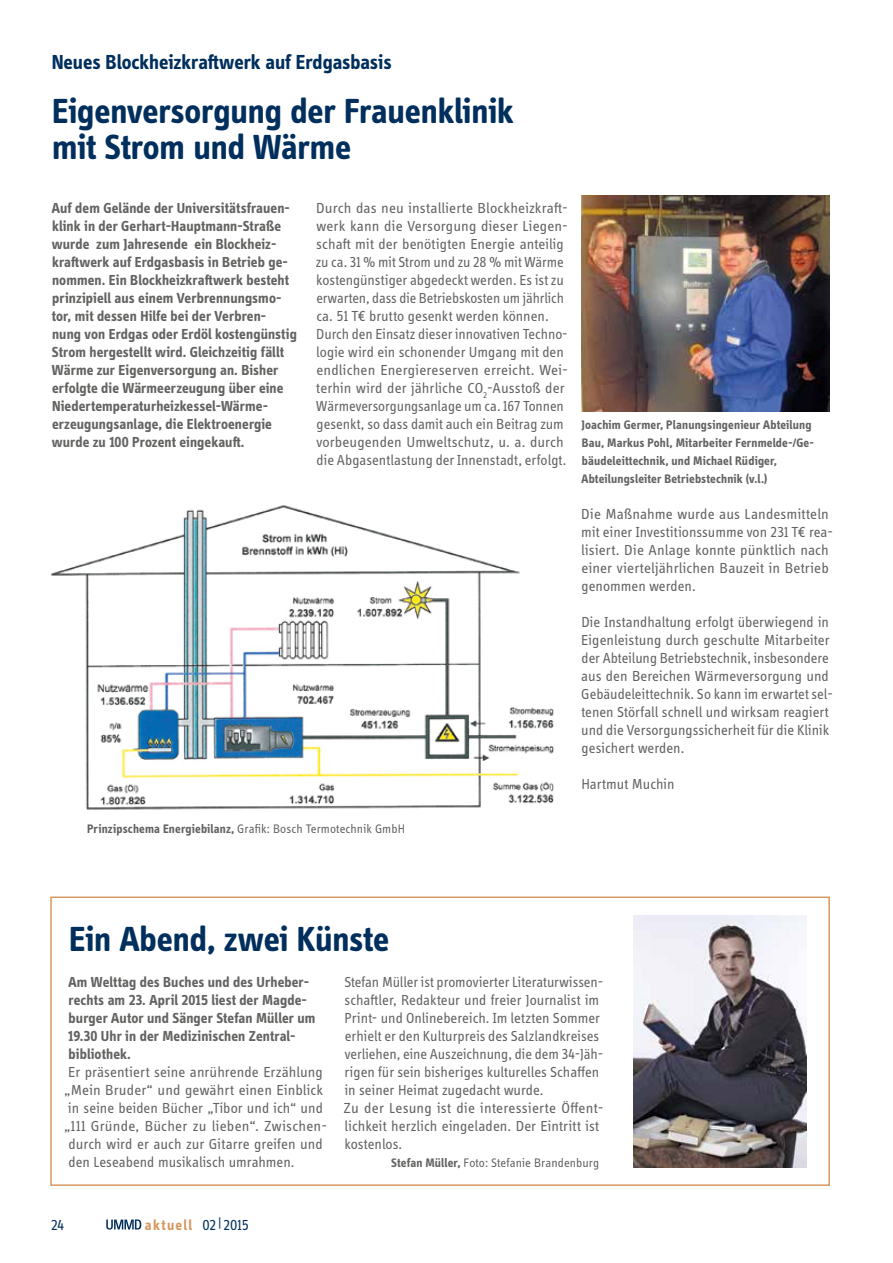
<style>
.page{position:relative;width:893px;height:1263px;background:#fff}
.page>*{position:absolute;margin:0;border:0;box-sizing:border-box;transform-origin:0 0}
.t1{font:700 36px/36px "Info Display OT";letter-spacing:-.005em;color:#002f5d}
.t2{font:700 21px "Info Display OT";color:#002f5d}
.t3{font:15px/18px "Info Display OT";color:#636362}
.t4{font:700 15px/18px "Info Display OT";letter-spacing:.005em;color:#636362}
.t5{font:700 15px "Info Display OT";letter-spacing:.09em;color:#d79863}
.t6{font:15px "Info Display OT";color:#002f5d}
.t7{font:700 12.75px/18px "Info Display OT";letter-spacing:.015em;color:#636362}
.t8{font:12.75px "Info Display OT";letter-spacing:.005em;color:#636362}
.s1{font-weight:700}
.s2{font-weight:400;color:#002f5d}
</style>
<div class="page">
<div style="left:50px;top:896px;width:780px;height:290px;border:2px solid #d79863"></div>
<img style="left:51px;top:505px;width:503px;height:305px">
<img style="left:581px;top:195px;width:248px;height:216px">
<img style="left:634px;top:915px;width:172px;height:252px">
<svg style="left:106px;top:1219px;width:35px;height:10px"></svg>
<h2 class="t2" style="left:52px;top:49px;width:341px">Neues Blockheizkraftwerk auf Erdgasbasis</h2>
<h1 class="t1" style="left:52px;top:93px;width:463px">Eigenversorgung der Frauenklinik mit Strom und Wärme</h1>
<p class="t4" style="left:52px;top:199px;width:246px">Auf dem Gelände der Universitätsfrauen&shy;klink in der Gerhart-Hauptmann-Straße wurde zum Jahresende ein Blockheiz&shy;kraftwerk auf Erdgasbasis in Betrieb ge&shy;nommen. Ein Blockheizkraftwerk besteht prinzipiell aus einem Verbrennungsmo&shy;tor, mit dessen Hilfe bei der Verbren&shy;nung von Erdgas oder Erdöl kostengünstig Strom hergestellt wird. Gleichzeitig fällt Wärme zur Eigenversorgung an. Bisher erfolgte die Wärmeerzeugung über eine Niedertemperaturheizkessel-Wärme&shy;erzeugungsanlage, die Elektroenergie wurde zu 100 Prozent eingekauft.</p>
<p class="t3" style="left:316px;top:199px;width:253px">Durch das neu installierte Blockheizkraft&shy;werk kann die Versorgung dieser Liegen&shy;schaft mit der benötigten Energie anteilig zu ca. 31 % mit Strom und zu 28 % mit Wärme kostengünstiger abgedeckt werden. Es ist zu erwarten, dass die Betriebskosten um jährlich ca. 51 T€ brutto gesenkt werden können.<br>Durch den Einsatz dieser innovativen Techno&shy;logie wird ein schonender Umgang mit den endlichen Energiereserven erreicht. Wei&shy;terhin wird der jährliche CO<sub>2</sub>-Ausstoß der Wärmeversorgungsanlage um ca. 167 Tonnen gesenkt, so dass damit auch ein Beitrag zum vorbeugenden Umweltschutz, u. a. durch die Abgasentlastung der Innenstadt, erfolgt.</p>
<p class="t8" style="left:87px;top:821px;width:319px"><span class="s1">Prinzipschema Energiebilanz,</span> Grafik: Bosch Termotechnik GmbH</p>
<p class="t7" style="left:581px;top:416px;width:234px">Joachim Germer, Planungsingenieur Abteilung Bau, Markus Pohl, Mitarbeiter Fernmelde-/Ge&shy;bäudeleittechnik, und Michael Rüdiger, Abteilungsleiter Betriebstechnik (v.l.)</p>
<p class="t3" style="left:581px;top:505px;width:253px">Die Maßnahme wurde aus Landesmitteln mit einer Investitionssumme von 231 T€ rea&shy;lisiert. Die Anlage konnte pünktlich nach einer vierteljährlichen Bauzeit in Betrieb genommen werden.</p>
<p class="t3" style="left:581px;top:613px;width:253px">Die Instandhaltung erfolgt überwiegend in Eigenleistung durch geschulte Mitarbeiter der Abteilung Betriebstechnik, insbesondere aus den Bereichen Wärmeversorgung und Gebäudeleittechnik. So kann im erwartet sel&shy;tenen Störfall schnell und wirksam reagiert und die Versorgungssicherheit für die Klinik gesichert werden.</p>
<p class="t3" style="left:581px;top:775px;width:95px">Hartmut Muchin</p>
<h1 class="t1" style="left:69px;top:921px;width:322px">Ein Abend, zwei Künste</h1>
<p class="t4" style="left:68px;top:973px;width:249px">Am Welttag des Buches und des Urheber&shy;rechts am 23. April 2015 liest der Magde&shy;burger Autor und Sänger Stefan Müller um 19.30 Uhr in der Medizinischen Zentral&shy;bibliothek.</p>
<p class="t3" style="left:64px;top:1063px;width:264px">Er präsentiert seine anrührende Erzählung „Mein Bruder“ und gewährt einen Einblick in seine beiden Bücher „Tibor und ich“ und „111 Gründe, Bücher zu lieben“. Zwischen&shy;durch wird er auch zur Gitarre greifen und den Leseabend musikalisch umrahmen.</p>
<p class="t3" style="left:344px;top:973px;width:261px">Stefan Müller ist promovierter Literaturwissen&shy;schaftler, Redakteur und freier Journalist im Print- und Onlinebereich. Im letzten Sommer erhielt er den Kulturpreis des Salzlandkreises verliehen, eine Auszeichnung, die dem 34-Jäh&shy;rigen für sein bisheriges kulturelles Schaffen in seiner Heimat zugedacht wurde.<br>Zu der Lesung ist die interessierte Öffent&shy;lichkeit herzlich eingeladen. Der Eintritt ist kostenlos.</p>
<p class="t8" style="left:391px;top:1155px;width:209px"><span class="s1">Stefan Müller,</span> Foto: Stefanie Brandenburg</p>
<p class="t6" style="left:51px;top:1216px;width:15px">24</p>
<p class="t5" style="left:145px;top:1215px;width:105px">aktuell <span class="s2">02|2015</span></p>
</div>
